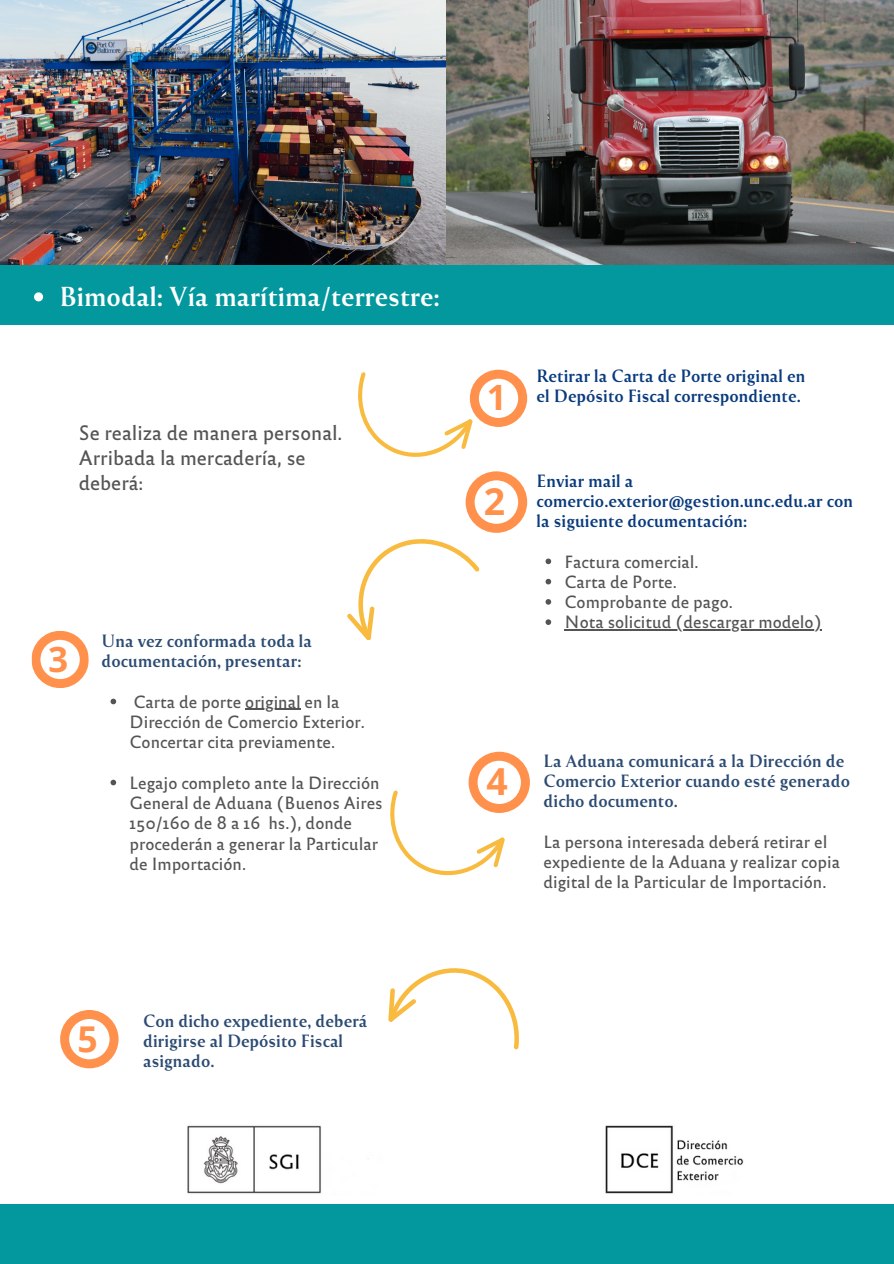
<style>
.page{position:relative;width:894px;height:1264px;background:#fff}
.page>*{position:absolute;margin:0;border:0;box-sizing:border-box;transform-origin:0 0}
.t1{font:700 37.5px "Open Sans";color:#ff914d}
.t2{font:700 37.35px "Open Sans";color:#ff914d}
.t3{font:700 35.55px "Open Sans";color:#ff914d}
.t4{font:700 34.8px "Open Sans";color:#ff914d}
.t5{font:25.5px "Reforma 1918 Negra";color:#fff}
.t6{font:19.5px/24.8px "Reforma 2018 Gris";color:#545454}
.t7{font:16.5px/20.2px "Reforma 2018 Gris";color:#545454}
.t8{font:16.5px/20.2px "Reforma 1918 Negra";color:#2b4b73}
.t9{font:16.5px/20.2px "Reforma 1918 Negra";color:#083a7d}
</style>
<div class="page">
<img style="left:0;top:0;width:893px;height:265px">
<div style="left:0;top:1204px;width:893px;height:59px;background:#03989e"></div>
<div style="left:0;top:265px;width:893px;height:60px;background:#03989e"></div>
<svg style="left:347px;top:369px;width:180px;height:272px"></svg>
<svg style="left:390px;top:751px;width:139px;height:125px"></svg>
<svg style="left:388px;top:968px;width:131px;height:82px"></svg>
<svg style="left:60px;top:1010px;width:58px;height:58px"></svg>
<img style="left:187px;top:1125px;width:557px;height:69px">
<svg style="left:545px;top:558px;width:6px;height:6px"></svg>
<svg style="left:545px;top:579px;width:6px;height:5px"></svg>
<svg style="left:545px;top:599px;width:6px;height:5px"></svg>
<svg style="left:545px;top:619px;width:6px;height:6px"></svg>
<hr style="left:564px;top:629px;width:257px;height:1px;background:#545454">
<svg style="left:34px;top:292px;width:9px;height:9px"></svg>
<svg style="left:110px;top:698px;width:6px;height:6px"></svg>
<hr style="left:245px;top:708px;width:55px;height:2px;background:#545454">
<svg style="left:110px;top:779px;width:6px;height:6px"></svg>
<svg style="left:31px;top:631px;width:58px;height:57px"></svg>
<p class="t5" style="left:59px;top:278px;width:382px">Bimodal: Vía marítima/terrestre:</p>
<p class="t6" style="left:79px;top:419px;width:265px">Se realiza de manera personal.<br>Arribada la mercadería, se deberá:</p>
<p class="t8" style="left:101px;top:630px;width:212px">Una vez conformada toda la documentación, presentar:</p>
<p class="t7" style="left:129px;top:690px;width:237px">Carta de porte original en la<br>Dirección de Comercio Exterior.<br>Concertar cita previamente.</p>
<p class="t7" style="left:129px;top:771px;width:254px">Legajo completo ante la Dirección<br>General de Aduana (Buenos Aires<br>150/160 de 8 a 16 hs.), donde procederán a generar la Particular de Importación.</p>
<p class="t4" style="left:486px;top:373px;width:21px">1</p>
<p class="t1" style="left:483px;top:475px;width:23px">2</p>
<p class="t9" style="left:536px;top:365px;width:270px">Retirar la Carta de Porte original en el Depósito Fiscal correspondiente.</p>
<p class="t9" style="left:536px;top:470px;width:318px">Enviar mail a comercio.exterior@gestion.unc.edu.ar con la siguiente documentación:</p>
<p class="t7" style="left:564px;top:550px;width:135px">Factura comercial.</p>
<p class="t7" style="left:564px;top:570px;width:114px">Carta de Porte.</p>
<p class="t7" style="left:564px;top:591px;width:170px">Comprobante de pago.</p>
<p class="t7" style="left:564px;top:611px;width:258px">Nota solicitud (descargar modelo)</p>
<p class="t2" style="left:486px;top:755px;width:23px">4</p>
<p class="t8" style="left:543px;top:750px;width:308px">La Aduana comunicará a la Dirección de<br>Comercio Exterior cuando esté generado dicho documento.</p>
<p class="t7" style="left:543px;top:830px;width:298px">La persona interesada deberá retirar el expediente de la Aduana y realizar copia digital de la Particular de Importación.</p>
<p class="t3" style="left:77px;top:1013px;width:22px">5</p>
<p class="t8" style="left:143px;top:1009px;width:226px">Con dicho expediente, deberá dirigirse al Depósito Fiscal asignado.</p>
</div>
